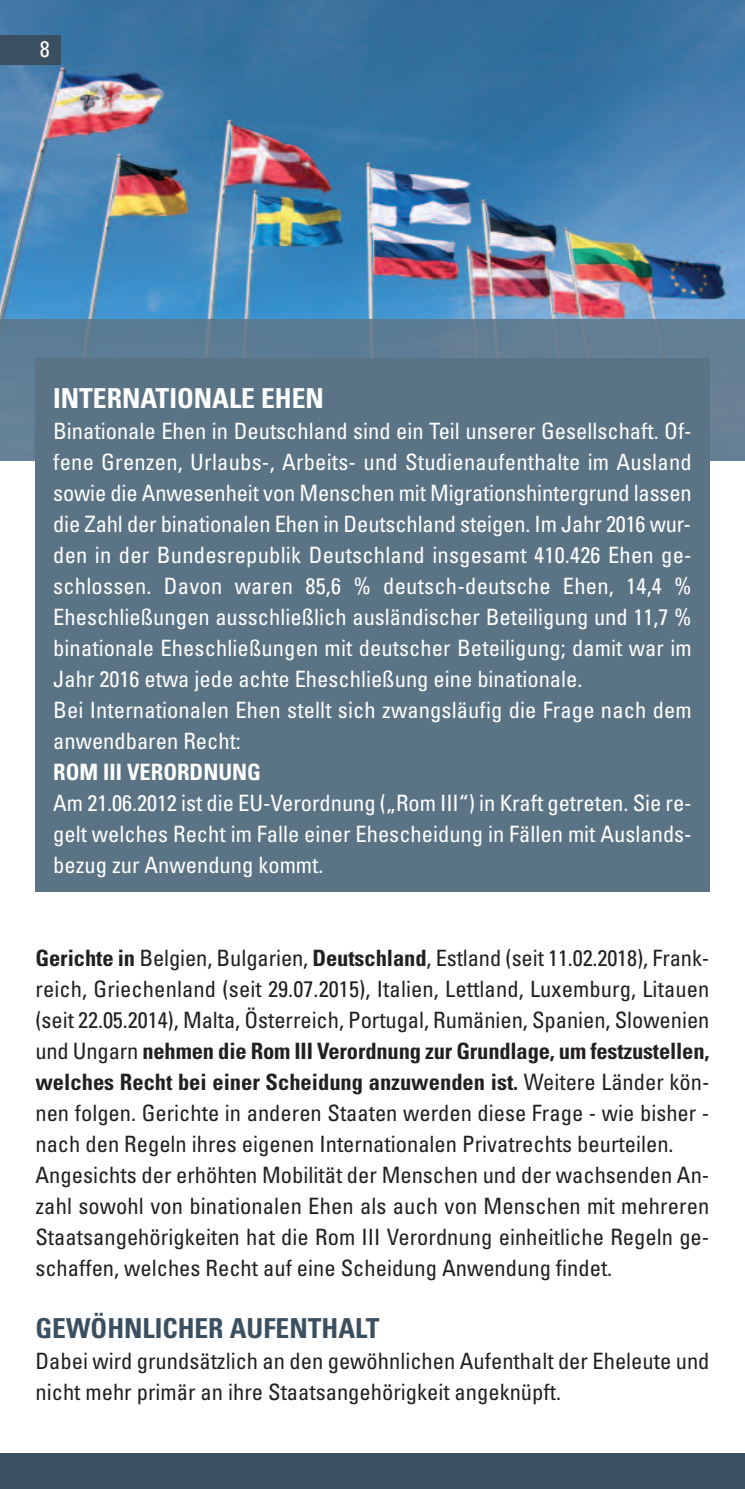
<style>
.page{position:relative;width:745px;height:1489px;background:#fff}
.page>*{position:absolute;margin:0;border:0;box-sizing:border-box;transform-origin:0 0}
.t1{font:700 condensed 27.5px "Univers";color:#3a4f60}
.t2{font:700 condensed 27.5px "Univers";color:#fff}
.t3{font:condensed 22.5px/31px "Univers";color:#231f20}
.t4{font:condensed 22.5px/31px "Univers";color:#fff}
.t5{font:700 condensed 22.5px "Univers";color:#fff}
.s1{font-weight:700}
</style>
<div class="page">
<img style="left:0;top:0;width:744px;height:319px">
<img style="left:0;top:319px;width:744px;height:142px">
<div style="left:0;top:1453px;width:744px;height:35px;background:#3a4f60"></div>
<div style="left:35px;top:359px;width:674px;height:533px;background:#5b7485"></div>
<div style="left:0;top:35px;width:61px;height:30px;background:#3a4f60"></div>
<p class="t4" style="left:40px;top:36px;width:11px">8</p>
<p class="t2" style="left:53px;top:388px;width:272px">INTERNATIONALE EHEN</p>
<p class="t4" style="left:53px;top:417px;width:639px">Binationale Ehen in Deutschland sind ein Teil unserer Gesellschaft. Of&shy;fene Grenzen, Urlaubs-, Arbeits- und Studienaufenthalte im Ausland sowie die Anwesenheit von Menschen mit Migrationshintergrund lassen die Zahl der binationalen Ehen in Deutschland steigen. Im Jahr 2016 wur&shy;den in der Bundesrepublik Deutschland insgesamt 410.426 Ehen ge&shy;schlossen. Davon waren 85,6 % deutsch-deutsche Ehen, 14,4 % Eheschließungen ausschließlich ausländischer Beteiligung und 11,7 % binationale Eheschließungen mit deutscher Beteiligung; damit war im Jahr 2016 etwa jede achte Eheschließung eine binationale.<br>Bei Internationalen Ehen stellt sich zwangsläufig die Frage nach dem anwendbaren Recht:</p>
<p class="t5" style="left:53px;top:763px;width:209px">ROM III VERORDNUNG</p>
<p class="t4" style="left:53px;top:789px;width:639px;text-align:justify">Am 21.06.2012 ist die EU-Verordnung („Rom III“) in Kraft getreten. Sie re&shy;gelt welches Recht im Falle einer Ehescheidung in Fällen mit Auslands&shy;bezug zur Anwendung kommt.</p>
<p class="t3" style="left:35px;top:944px;width:675px"><span class="s1">Gerichte in</span> Belgien, Bulgarien, <span class="s1">Deutschland</span>, Estland (seit 11.02.2018), Frank&shy;reich, Griechenland (seit 29.07.2015), Italien, Lettland, Luxemburg, Litauen (seit 22.05.2014), Malta, Österreich, Portugal, Rumänien, Spanien, Slowenien und Ungarn <span class="s1">nehmen die Rom III Verordnung zur Grundlage, um festzustellen, welches Recht bei einer Scheidung anzuwenden ist.</span> Weitere Länder kön&shy;nen folgen. Gerichte in anderen Staaten werden diese Frage - wie bisher - nach den Regeln ihres eigenen Internationalen Privatrechts beurteilen.<br>Angesichts der erhöhten Mobilität der Menschen und der wachsenden An&shy;zahl sowohl von binationalen Ehen als auch von Menschen mit mehreren Staatsangehörigkeiten hat die Rom III Verordnung einheitliche Regeln ge&shy;schaffen, welches Recht auf eine Scheidung Anwendung findet.</p>
<p class="t1" style="left:35px;top:1318px;width:345px">GEWÖHNLICHER AUFENTHALT</p>
<p class="t3" style="left:35px;top:1347px;width:675px">Dabei wird grundsätzlich an den gewöhnlichen Aufenthalt der Eheleute und nicht mehr primär an ihre Staatsangehörigkeit angeknüpft.</p>
</div>
